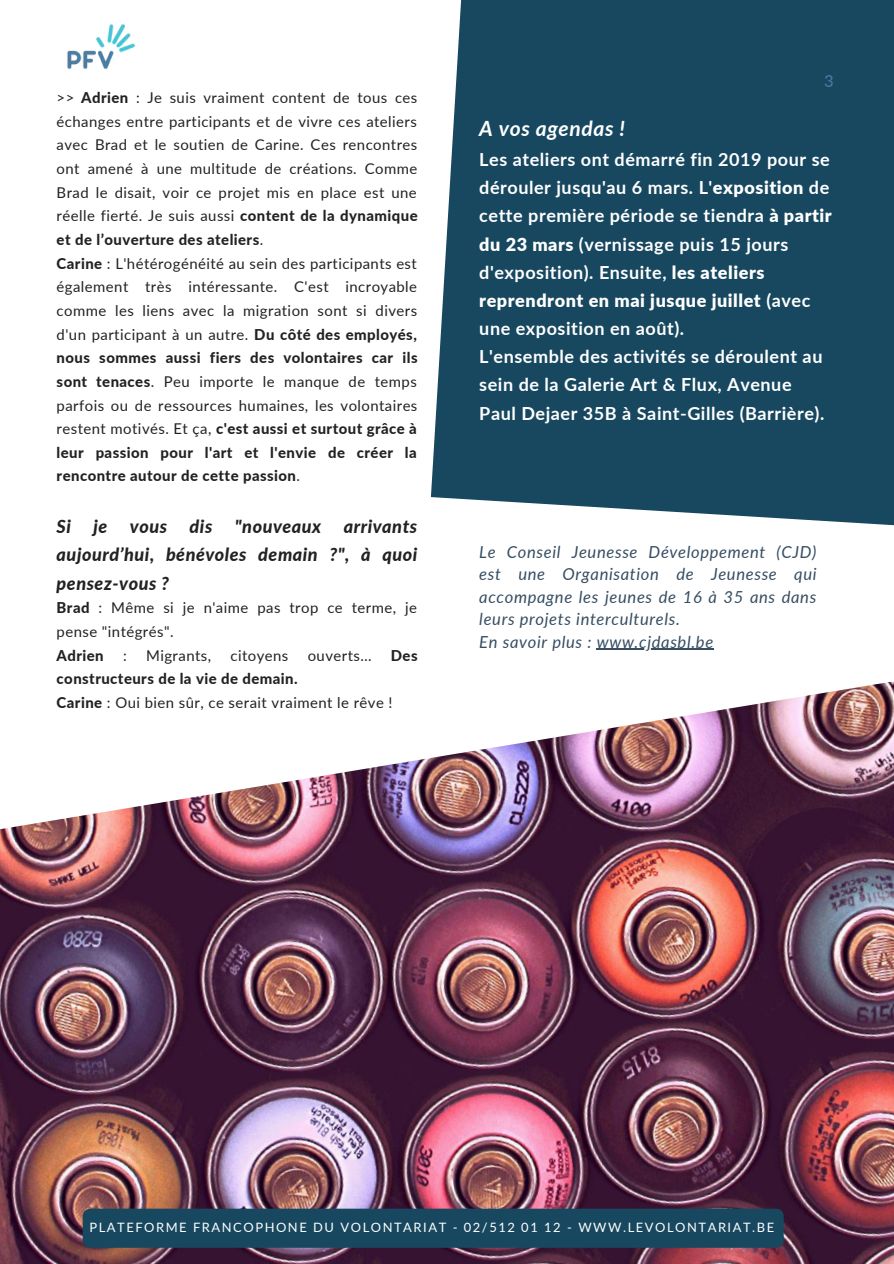
<style>
.page{position:relative;width:894px;height:1264px;background:#fff}
.page>*{position:absolute;margin:0;border:0;box-sizing:border-box;transform-origin:0 0}
.t1{font:italic 700 21px "Lato";letter-spacing:.03em;color:#fff}
.t2{font:700 18px/28.2px "Lato";letter-spacing:.03em;color:#fff}
.t3{font:italic 800 18px/28.2px "Lato";letter-spacing:.03em;color:#222;text-align:justify}
.t4{font:italic 16.5px/22.5px "Lato";letter-spacing:.04em;color:#364d62}
.t5{font:16.5px "Lato";color:#4c7ca2}
.t6{font:14.85px/23.7px "Lato";letter-spacing:.03em;color:#222}
.t7{font:800 14.85px/23.7px "Lato";letter-spacing:.03em;color:#222}
.t8{font:12.9px "Lato";letter-spacing:.12em;color:#fff}
.s1{font-weight:800}
.s2{font-weight:400}
.s3{font-weight:900}
</style>
<div class="page">
<img style="left:0;top:681px;width:893px;height:582px">
<div style="left:431px;top:0;width:462px;height:526px;background:#174860"></div>
<div style="left:83px;top:1208px;width:700px;height:39px;background:#174860;border-radius:7px"></div>
<hr style="left:596px;top:648px;width:117px;height:2px;background:#364d62">
<img style="left:67px;top:24px;width:69px;height:45px">
<p class="t6" style="left:57px;top:86px;width:362px">&gt;&gt; <span class="s1">Adrien</span> : Je suis vraiment content de tous ces échanges entre participants et de vivre ces ateliers avec Brad et le soutien de Carine. Ces rencontres ont amené à une multitude de créations. Comme Brad le disait, voir ce projet mis en place est une réelle fierté. Je suis aussi <span class="s1">content de la dynamique et de l’ouverture des ateliers</span>.<br><span class="s1">Carine</span> : L'hétérogénéité au sein des participants est également très intéressante. C'est incroyable comme les liens avec la migration sont si divers d'un participant à un autre. <span class="s1">Du côté des employés, nous sommes aussi fiers des volontaires car ils sont tenaces</span>. Peu importe le manque de temps parfois ou de ressources humaines, les volontaires restent motivés. Et ça, <span class="s1">c'est aussi et surtout grâce à leur passion pour l'art et l'envie de créer la rencontre autour de cette passion</span>.</p>
<p class="t3" style="left:57px;top:512px;width:362px">Si je vous dis "nouveaux arrivants aujourd’hui, bénévoles demain ?", à quoi pensez-vous ?</p>
<p class="t6" style="left:57px;top:595px;width:362px"><span class="s1">Brad</span> : Même si je n'aime pas trop ce terme, je pense "intégrés".</p>
<p class="t7" style="left:57px;top:643px;width:49px">Adrien</p>
<p class="t6" style="left:123px;top:643px;width:5px">:</p>
<p class="t6" style="left:146px;top:643px;width:66px">Migrants,</p>
<p class="t6" style="left:230px;top:643px;width:59px">citoyens</p>
<p class="t6" style="left:307px;top:643px;width:65px">ouverts…</p>
<p class="t7" style="left:391px;top:643px;width:28px">Des</p>
<p class="t7" style="left:57px;top:666px;width:337px">constructeurs de la vie de demain.<br>Carine <span class="s2">: Oui bien sûr, ce serait vraiment le rêve !</span></p>
<p class="t5" style="left:823px;top:70px;width:11px">3</p>
<h1 class="t1" style="left:479px;top:115px;width:147px">A vos agendas !</h1>
<p class="t2" style="left:479px;top:145px;width:354px">Les ateliers ont démarré fin 2019 pour se dérouler jusqu'au 6 mars. L'<span class="s3">exposition</span> de cette première période se tiendra <span class="s3">à partir du 23 mars</span> (vernissage puis 15 jours d'exposition). Ensuite, <span class="s3">les ateliers reprendront en mai jusque juillet</span> (avec une exposition en août).<br>L'ensemble des activités se déroulent au sein de la Galerie Art &amp; Flux, Avenue Paul Dejaer 35B à Saint-Gilles (Barrière).</p>
<p class="t4" style="left:479px;top:540px;width:339px">Le Conseil Jeunesse Développement (CJD) est une Organisation de Jeunesse qui accompagne les jeunes de 16 à 35 ans dans leurs projets interculturels.<br>En savoir plus : www.cjdasbl.be</p>
<p class="t8" style="left:89px;top:1219px;width:686px">PLATEFORME FRANCOPHONE DU VOLONTARIAT - 02/512 01 12 - WWW.LEVOLONTARIAT.BE</p>
</div>
